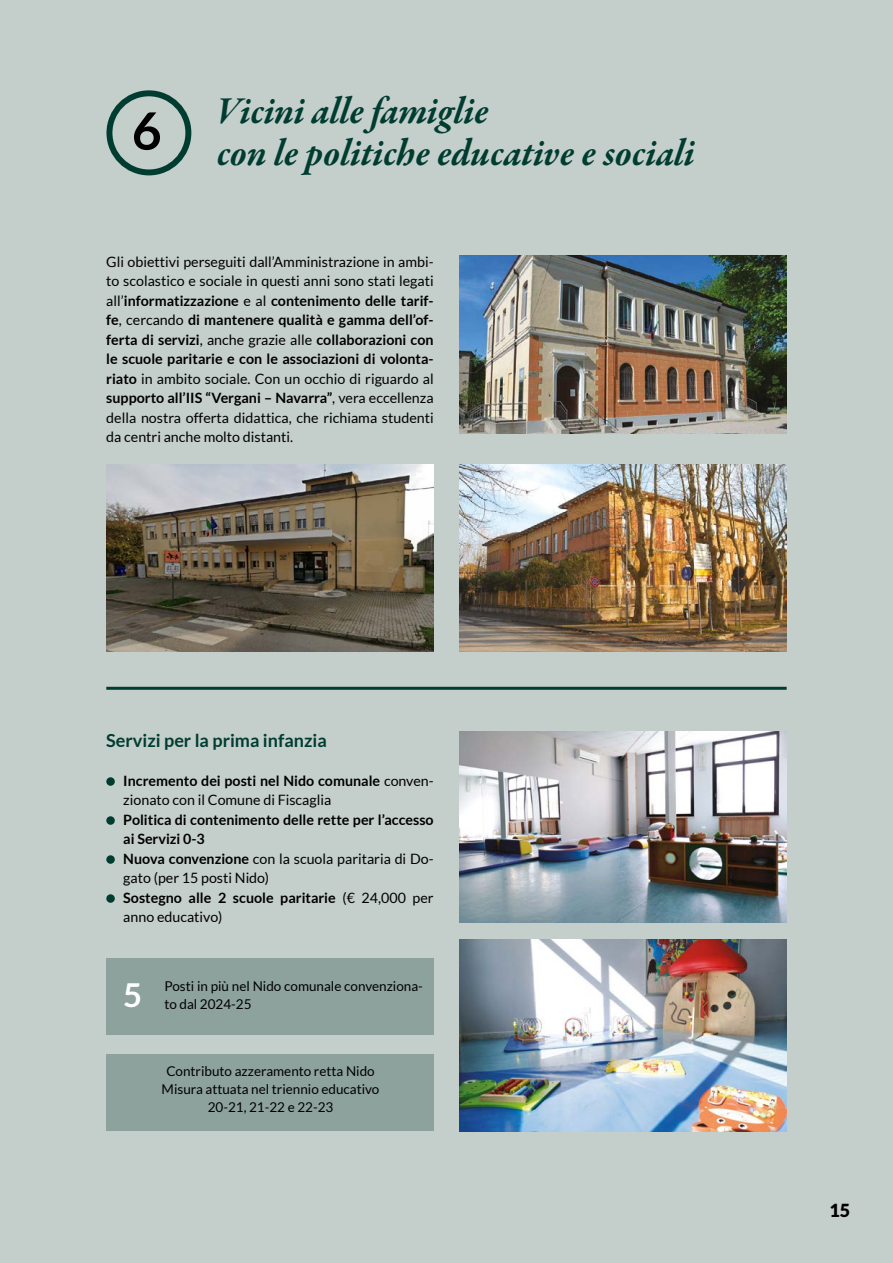
<style>
.page{position:relative;width:893px;height:1263px;background:#c4cecb}
.page>*{position:absolute;margin:0;border:0;box-sizing:border-box;transform-origin:0 0}
.t1{font:700 51.6px "Lato";color:#000}
.t2{font:italic 700 39px/42px "Garamond Premr Pro";color:#003d30;scale:.96 1}
.t3{font:700 33px "Lato";color:#fff}
.t4{font:700 18px "Lato";color:#003d30}
.t5{font:900 18px "Lato";color:#000}
.t6{font:14.25px/19.5px "Lato";color:#000;text-align:justify}
.t7{font:700 14.25px/19.5px "Lato";color:#000}
.t8{font:13.5px/18px "Lato";color:#000;text-align:center}
.s1{font-weight:700}
.s2{font-weight:400}
</style>
<div class="page">
<div style="left:106px;top:90px;width:85px;height:85px;border:6px solid #003d30;border-radius:50%"></div>
<div style="left:106px;top:958px;width:328px;height:77px;background:#8da29c"></div>
<div style="left:106px;top:1054px;width:328px;height:76px;background:#8da29c"></div>
<hr style="left:106px;top:687px;width:681px;height:3px;background:#003d30">
<div style="left:106px;top:777px;width:9px;height:9px;background:#003d30;border-radius:50%"></div>
<div style="left:106px;top:816px;width:9px;height:9px;background:#003d30;border-radius:50%"></div>
<div style="left:106px;top:855px;width:9px;height:9px;background:#003d30;border-radius:50%"></div>
<div style="left:106px;top:894px;width:9px;height:9px;background:#003d30;border-radius:50%"></div>
<img style="left:459px;top:255px;width:328px;height:179px">
<img style="left:459px;top:464px;width:328px;height:187px">
<img style="left:106px;top:464px;width:328px;height:187px">
<img style="left:459px;top:940px;width:328px;height:191px">
<img style="left:459px;top:731px;width:328px;height:192px">
<h1 class="t1" style="left:132px;top:101px;width:31px">6</h1>
<h2 class="t2" style="left:217px;top:92px;width:499px">Vicini alle famiglie<br>con le politiche educative e sociali</h2>
<p class="t6" style="left:106px;top:252px;width:329px">Gli obiettivi perseguiti dall’Amministrazione in ambi&shy;to scolastico e sociale in questi anni sono stati legati all’<span class="s1">informatizzazione</span> e al <span class="s1">contenimento delle tarif&shy;fe</span>, cercando <span class="s1">di mantenere qualità e gamma dell’of&shy;ferta di servizi</span>, anche grazie alle <span class="s1">collaborazioni con le scuole paritarie e con le associazioni di volonta&shy;riato</span> in ambito sociale. Con un occhio di riguardo al <span class="s1">supporto all’IIS “Vergani – Navarra”</span>, vera eccellenza della nostra offerta didattica, che richiama studenti da centri anche molto distanti.</p>
<p class="t4" style="left:106px;top:730px;width:222px">Servizi per la prima infanzia</p>
<p class="t6" style="left:123px;top:771px;width:312px"><span class="s1">Incremento dei posti nel Nido comunale</span> conven&shy;zionato con il Comune di Fiscaglia</p>
<p class="t7" style="left:123px;top:810px;width:312px">Politica di contenimento delle rette per l’accesso ai Servizi 0-3<br>Nuova convenzione <span class="s2">con la scuola paritaria di Do&shy;gato (per 15 posti Nido)<br></span>Sostegno alle 2 scuole paritarie <span class="s2">(€ 24,000 per anno educativo)</span></p>
<h3 class="t3" style="left:123px;top:975px;width:21px">5</h3>
<p class="t8" style="left:164px;top:976px;width:260px;text-align:left">Posti in più nel Nido comunale convenziona&shy;to dal 2024-25</p>
<p class="t8" style="left:162px;top:1062px;width:219px">Contributo azzeramento retta Nido<br>Misura attuata nel triennio educativo<br>20-21, 21-22 e 22-23</p>
<p class="t5" style="left:829px;top:1200px;width:22px">15</p>
</div>
